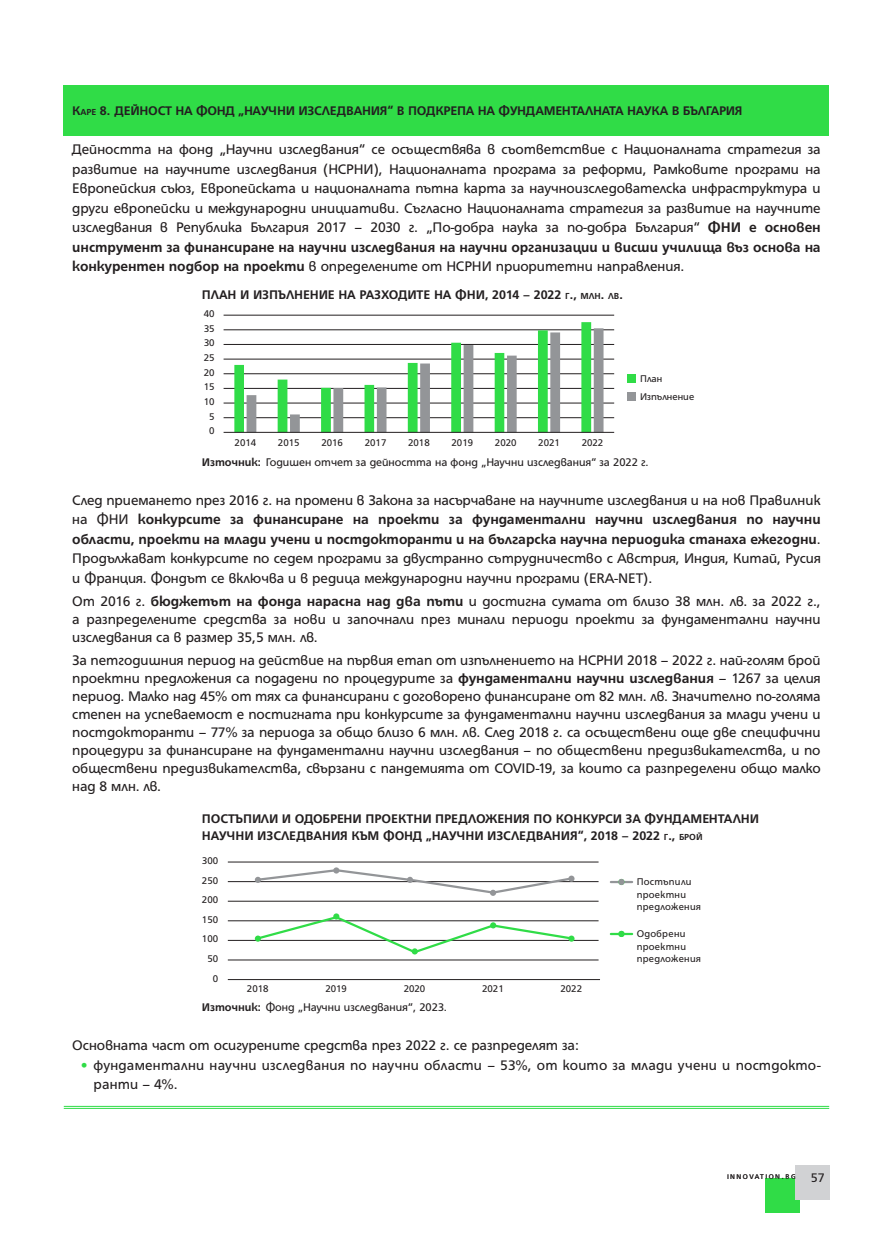
<style>
.page{position:relative;width:893px;height:1234px;background:#fff}
.page>*{position:absolute;margin:0;border:0;box-sizing:border-box;transform-origin:0 0}
.t1{font:15px/19.5px "HS Grotesk Bg";color:#231f20;text-align:justify}
.Figure{font:700 13.5px/16.5px "HS Grotesk Bg";color:#231f20}
.Care{font:700 13.5px "HS Grotesk Bg";letter-spacing:-.01em;color:#231f20}
.Source{font:12px "HS Grotesk Bg";color:#231f20}
.t2{font:10.5px/18px "HS Grotesk Bg";letter-spacing:.005em;color:#231f20}
.t3{font:10.5px/12.6px "HS Grotesk Bg";letter-spacing:.025em;color:#231f20}
.t4{font:10.5px/12.6px "HS Grotesk Bg";letter-spacing:.03em;color:#231f20}
.t5{font:7.35px "HS Grotesk Bg";letter-spacing:.2em;color:#231f20}
.s1{font-style:inherit}
.s2{font-size:9.45px}
.s3{font-weight:700}
.s4{color:#30dc47}
.s5{font-size:10.5px}
.s6{font-size:13.5px}
</style>
<div class="page">
<div style="left:765px;top:1178px;width:34px;height:34px;background:#30dc47"></div>
<div style="left:795px;top:1165px;width:34px;height:34px;background:#d1d2d4"></div>
<div style="left:64px;top:85px;width:765px;height:50px;background:#30dc47"></div>
<hr style="left:64px;top:1105px;width:765px;height:1px;background:#30dc47">
<hr style="left:64px;top:1107px;width:765px;height:1px;background:#30dc47">
<div style="left:627px;top:374px;width:9px;height:9px;background:#30dc47"></div>
<div style="left:627px;top:392px;width:9px;height:9px;background:#939598"></div>
<hr style="left:224px;top:315px;width:390px;height:1px;background:#231f20">
<hr style="left:224px;top:329px;width:390px;height:1px;background:#231f20">
<hr style="left:224px;top:344px;width:390px;height:1px;background:#231f20">
<hr style="left:224px;top:359px;width:390px;height:1px;background:#231f20">
<hr style="left:224px;top:373px;width:390px;height:1px;background:#231f20">
<hr style="left:224px;top:388px;width:390px;height:1px;background:#231f20">
<hr style="left:224px;top:403px;width:390px;height:1px;background:#231f20">
<hr style="left:224px;top:417px;width:390px;height:1px;background:#231f20">
<svg style="left:234px;top:322px;width:369px;height:110px"></svg>
<hr style="left:224px;top:432px;width:390px;height:1px;background:#231f20">
<hr style="left:611px;top:932px;width:21px;height:2px;background:#30dc47">
<svg style="left:618px;top:930px;width:6px;height:6px"></svg>
<hr style="left:228px;top:861px;width:371px;height:1px;background:#231f20">
<hr style="left:228px;top:881px;width:371px;height:1px;background:#231f20">
<hr style="left:228px;top:900px;width:371px;height:1px;background:#231f20">
<hr style="left:228px;top:920px;width:371px;height:1px;background:#231f20">
<hr style="left:228px;top:939px;width:371px;height:1px;background:#231f20">
<hr style="left:228px;top:959px;width:371px;height:1px;background:#231f20">
<hr style="left:228px;top:979px;width:372px;height:1px;background:#231f20">
<svg style="left:255px;top:867px;width:319px;height:28px"></svg>
<div style="left:568px;top:875px;width:7px;height:6px;background:#939598;border-radius:50%"></div>
<svg style="left:255px;top:913px;width:319px;height:41px"></svg>
<div style="left:568px;top:935px;width:7px;height:6px;background:#30dc47;border-radius:50%"></div>
<hr style="left:611px;top:880px;width:21px;height:2px;background:#939598">
<svg style="left:618px;top:878px;width:6px;height:6px"></svg>
<p class="Care" style="left:72px;top:103px;width:672px"><span class="s1">К</span><span class="s2">аре</span> 8. ДЕЙНОСТ НА ФОНД „НАУЧНИ ИЗСЛЕДВАНИЯ“ В ПОДКРЕПА НА ФУНДАМЕНТАЛНАТА НАУКА В БЪЛГАРИЯ</p>
<p class="t1" style="left:72px;top:140px;width:750px">Дейността на фонд „Научни изследвания“ се осъществява в съответствие с Националната стратегия за развитие на научните изследвания (НСРНИ), Националната програма за реформи, Рамковите програми на Европейския съюз, Европейската и националната пътна карта за научноизследователска инфраструктура и други европейски и международни инициативи. Съгласно Националната стратегия за развитие на научните изследвания в Република България 2017 – 2030 г. „По-добра наука за по-добра България“ <span class="s3">ФНИ е основен инструмент за финансиране на научни изследвания на научни организации и висши училища въз основа на конкурентен подбор на проекти</span> в определените от НСРНИ приоритетни направления.</p>
<p class="Figure" style="left:202px;top:286px;width:422px">ПЛАН И ИЗПЪЛНЕНИЕ НА РАЗХОДИТЕ НА ФНИ, 2014 – 2022 <span class="s2">г</span><span class="s1">.,</span> <span class="s2">млн</span><span class="s1">.</span> <span class="s2">лв</span><span class="s1">.</span></p>
<p class="t2" style="left:204px;top:305px;width:12px">40</p>
<p class="t2" style="left:204px;top:319px;width:12px">35</p>
<p class="t2" style="left:204px;top:334px;width:12px">30</p>
<p class="t2" style="left:204px;top:349px;width:12px">25</p>
<p class="t2" style="left:204px;top:363px;width:12px">20</p>
<p class="t2" style="left:204px;top:378px;width:12px">15</p>
<p class="t2" style="left:204px;top:393px;width:12px">10</p>
<p class="t2" style="left:209px;top:407px;width:7px">5</p>
<p class="t2" style="left:209px;top:422px;width:7px">0</p>
<p class="t2" style="left:235px;top:434px;width:23px">2014</p>
<p class="t2" style="left:278px;top:434px;width:23px">2015</p>
<p class="t2" style="left:321px;top:434px;width:23px">2016</p>
<p class="t2" style="left:365px;top:434px;width:23px">2017</p>
<p class="t2" style="left:408px;top:434px;width:23px">2018</p>
<p class="t2" style="left:451px;top:434px;width:23px">2019</p>
<p class="t2" style="left:495px;top:434px;width:23px">2020</p>
<p class="t2" style="left:538px;top:434px;width:23px">2021</p>
<p class="t2" style="left:582px;top:434px;width:23px">2022</p>
<p class="t2" style="left:640px;top:370px;width:56px">План<br>Изпълнение</p>
<p class="Source" style="left:202px;top:456px;width:448px"><span class="s3">Източник:</span> Годишен отчет за дейността на фонд „Научни изследвания“ за 2022 г.</p>
<p class="t1" style="left:72px;top:490px;width:750px">След приемането през 2016 г. на промени в Закона за насърчаване на научните изследвания и на нов Правилник на ФНИ <span class="s3">конкурсите за финансиране на проекти за фундаментални научни изследвания по научни области, проекти на млади учени и постдокторанти и на българска научна периодика станаха ежегодни</span>.<br>Продължават конкурсите по седем програми за двустранно сътрудничество с Австрия, Индия, Китай, Русия и Франция. Фондът се включва и в редица международни научни програми (ERA-NET).</p>
<p class="t1" style="left:72px;top:592px;width:750px;line-height:18px">От 2016 г. <span class="s3">бюджетът на фонда нарасна над два пъти</span> и достигна сумата от близо 38 млн. лв. за 2022 г., а разпределените средства за нови и започнали през минали периоди проекти за фундаментални научни изследвания са в размер 35,5 млн. лв.</p>
<p class="t1" style="left:72px;top:651px;width:750px;line-height:18px">За петгодишния период на действие на първия етап от изпълнението на НСРНИ 2018 – 2022 г. най-голям брой проектни предложения са подадени по процедурите за <span class="s3">фундаментални научни изследвания</span> – 1267 за целия период. Малко над 45% от тях са финансирани с договорено финансиране от 82 млн. лв. Значително по-голяма степен на успеваемост е постигната при конкурсите за фундаментални научни изследвания за млади учени и постдокторанти – 77% за периода за общо близо 6 млн. лв. След 2018 г. са осъществени още две специфични процедури за финансиране на фундаментални научни изследвания – по обществени предизвикателства, и по обществени предизвикателства, свързани с пандемията от COVID-19, за които са разпределени общо малко над 8 млн. лв.</p>
<p class="Figure" style="left:202px;top:810px;width:559px">ПОСТЪПИЛИ И ОДОБРЕНИ ПРОЕКТНИ ПРЕДЛОЖЕНИЯ ПО КОНКУРСИ ЗА ФУНДАМЕНТАЛНИ<br>НАУЧНИ ИЗСЛЕДВАНИЯ КЪМ ФОНД „НАУЧНИ ИЗСЛЕДВАНИЯ“, 2018 – 2022 <span class="s2">г</span><span class="s1">.,</span> <span class="s2">брой</span></p>
<p class="t2" style="left:202px;top:851px;width:18px">300</p>
<p class="t2" style="left:202px;top:871px;width:18px">250</p>
<p class="t2" style="left:202px;top:890px;width:18px">200</p>
<p class="t2" style="left:202px;top:910px;width:18px">150</p>
<p class="t2" style="left:202px;top:929px;width:18px">100</p>
<p class="t2" style="left:207px;top:949px;width:12px">50</p>
<p class="t2" style="left:213px;top:969px;width:7px">0</p>
<p class="t2" style="left:247px;top:979px;width:23px">2018</p>
<p class="t2" style="left:325px;top:979px;width:23px">2019</p>
<p class="t2" style="left:404px;top:979px;width:23px">2020</p>
<p class="t2" style="left:482px;top:979px;width:23px">2021</p>
<p class="t2" style="left:560px;top:979px;width:23px">2022</p>
<p class="Source" style="left:202px;top:1001px;width:246px"><span class="s3">Източник:</span> Фонд „Научни изследвания“, 2023.</p>
<p class="t3" style="left:637px;top:875px;width:66px">Постъпили проектни предложения</p>
<p class="t4" style="left:637px;top:927px;width:66px">Одобрени проектни предложения</p>
<p class="t1" style="left:72px;top:1035px;width:508px">Основната част от осигурените средства през 2022 г. се разпределят за:</p>
<p class="t1" style="left:94px;top:1055px;width:729px;text-indent:-13px"><span class="s4">•</span> фундаментални научни изследвания по научни области – 53%, от които за млади учени и постдокто&shy;ранти – 4%.</p>
<p class="t5" style="left:727px;top:1172px;width:99px">INNOVATION<span class="s5">.</span>BG <span class="s6">57</span></p>
</div>
